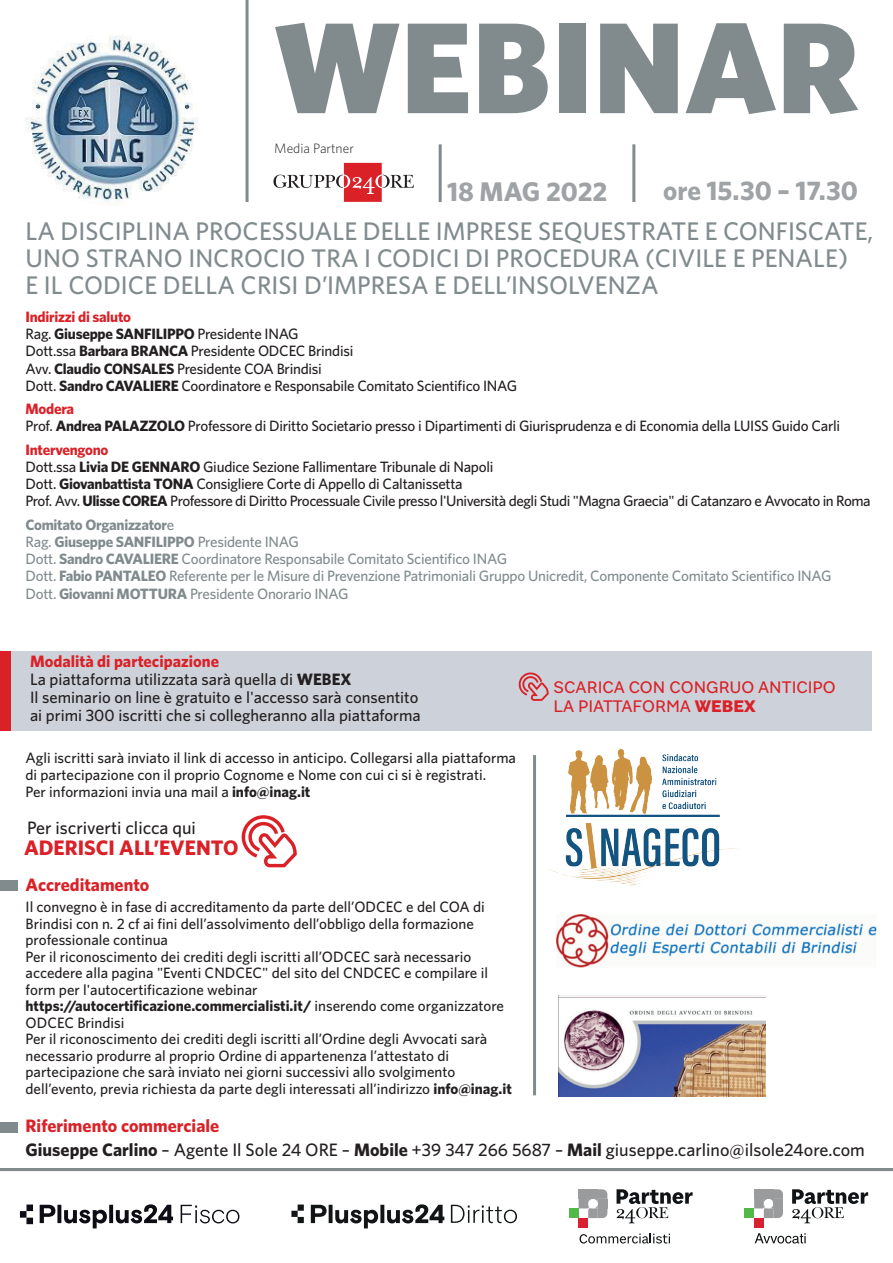
<style>
.page{position:relative;width:893px;height:1263px;background:#fff}
.page>*{position:absolute;margin:0;border:0;box-sizing:border-box;transform-origin:0 0}
.t1{font:700 27px "Whitney";color:#9fa3a5}
.t2{font:500 25.5px/27px "Whitney";color:#818b8d}
.t3{font:700 21px "Whitney";color:#da2128}
.t4{font:500 18px/23.7px "Whitney";color:#231f20}
.t5{font:18px/19.5px "Sole 24 Sans";color:#da2128}
.t6{font:700 18px "Whitney";color:#da2128}
.t7{font:500 16.5px/18px "Whitney";color:#231f20}
.t8{font:500 15px/16.5px "Whitney";color:#231f20}
.t9{font:500 15px/17.2px "Whitney";letter-spacing:-.02em;color:#231f20}
.t10{font:500 15px/17.2px "Whitney";letter-spacing:-.02em;color:#818b8d}
.t11{font:500 15px/17.2px "Whitney";letter-spacing:-.03em;color:#231f20}
.t12{font:300 13.65px "Whitney";color:#231f20}
.s1{font-weight:700;color:#da2128}
.s2{font-weight:700}
</style>
<div class="page">
<hr style="left:438px;top:144px;width:3px;height:58px;background:#818b8d">
<hr style="left:245px;top:0;width:3px;height:202px;background:#818b8d">
<hr style="left:632px;top:144px;width:3px;height:58px;background:#818b8d">
<div style="left:559px;top:24px;width:26px;height:89px;background:#818b8d"></div>
<svg style="left:600px;top:24px;width:77px;height:89px"></svg>
<svg style="left:685px;top:23px;width:91px;height:91px"></svg>
<svg style="left:783px;top:24px;width:75px;height:90px"></svg>
<svg style="left:275px;top:23px;width:124px;height:90px"></svg>
<svg style="left:408px;top:24px;width:60px;height:89px"></svg>
<svg style="left:479px;top:24px;width:68px;height:89px"></svg>
<hr style="left:533px;top:755px;width:3px;height:340px;background:#818b8d">
<div style="left:0;top:880px;width:18px;height:10px;background:#818b8d"></div>
<div style="left:0;top:1122px;width:18px;height:11px;background:#818b8d"></div>
<hr style="left:0;top:1168px;width:892px;height:3px;background:#818b8d">
<svg style="left:291px;top:1204px;width:226px;height:24px"></svg>
<svg style="left:273px;top:163px;width:141px;height:39px"></svg>
<svg style="left:792px;top:1189px;width:76px;height:34px"></svg>
<svg style="left:754px;top:1189px;width:29px;height:29px"></svg>
<div style="left:754px;top:1218px;width:9px;height:10px;background:#d72130"></div>
<div style="left:744px;top:1209px;width:10px;height:9px;background:#52b949"></div>
<svg style="left:754px;top:1233px;width:51px;height:11px"></svg>
<div style="left:0;top:652px;width:872px;height:79px;background:#cdd1d9"></div>
<svg style="left:518px;top:672px;width:30px;height:29px"></svg>
<div style="left:0;top:652px;width:11px;height:79px;background:#da2128"></div>
<svg style="left:242px;top:815px;width:55px;height:52px"></svg>
<img style="left:549px;top:748px;width:188px;height:138px">
<img style="left:559px;top:996px;width:206px;height:100px">
<img style="left:24px;top:31px;width:174px;height:175px;border-radius:87px">
<img style="left:557px;top:915px;width:319px;height:52px">
<svg style="left:20px;top:1205px;width:13px;height:19px"></svg>
<svg style="left:40px;top:1204px;width:133px;height:24px"></svg>
<svg style="left:181px;top:1205px;width:58px;height:18px"></svg>
<svg style="left:616px;top:1189px;width:76px;height:34px"></svg>
<svg style="left:578px;top:1189px;width:29px;height:29px"></svg>
<div style="left:578px;top:1218px;width:10px;height:10px;background:#d72130"></div>
<div style="left:569px;top:1209px;width:9px;height:9px;background:#52b949"></div>
<svg style="left:579px;top:1233px;width:91px;height:11px"></svg>
<p class="t12" style="left:274px;top:139px;width:81px">Media Partner</p>
<h1 class="t1" style="left:447px;top:174px;width:162px">18 MAG 2022</h1>
<h1 class="t1" style="left:663px;top:173px;width:196px">ore 15.30 – 17.30</h1>
<h2 class="t2" style="left:26px;top:217px;width:849px">LA DISCIPLINA PROCESSUALE DELLE IMPRESE SEQUESTRATE E CONFISCATE,<br>UNO STRANO INCROCIO TRA I CODICI DI PROCEDURA (CIVILE E PENALE)<br>E IL CODICE DELLA CRISI D’IMPRESA E DELL’INSOLVENZA</h2>
<p class="t9" style="left:26px;top:308px;width:493px"><span class="s1">Indirizzi di saluto<br></span>Rag. <span class="s2">Giuseppe SANFILIPPO</span> Presidente INAG<br>Dott.ssa <span class="s2">Barbara BRANCA</span> Presidente ODCEC Brindisi<br>Avv. <span class="s2">Claudio CONSALES</span> Presidente COA Brindisi<br>Dott. <span class="s2">Sandro CAVALIERE</span> Coordinatore e Responsabile Comitato Scientifico INAG</p>
<p class="t9" style="left:26px;top:400px;width:816px"><span class="s1">Modera<br></span>Prof. <span class="s2">Andrea PALAZZOLO</span> Professore di Diritto Societario presso i Dipartimenti di Giurisprudenza e di Economia della LUISS Guido Carli</p>
<p class="t11" style="left:26px;top:441px;width:846px"><span class="s1">Intervengono<br></span>Dott.ssa <span class="s2">Livia DE GENNARO</span> Giudice Sezione Fallimentare Tribunale di Napoli<br>Dott. <span class="s2">Giovanbattista TONA</span> Consigliere Corte di Appello di Caltanissetta<br>Prof. Avv. <span class="s2">Ulisse COREA</span> Professore di Diritto Processuale Civile presso l'Università degli Studi "Magna Graecia" di Catanzaro e Avvocato in Roma</p>
<p class="t10" style="left:26px;top:516px;width:807px"><span class="s2">Comitato Organizzator</span>e<br>Rag. <span class="s2">Giuseppe SANFILIPPO</span> Presidente INAG<br>Dott. <span class="s2">Sandro CAVALIERE</span> Coordinatore Responsabile Comitato Scientifico INAG<br>Dott. <span class="s2">Fabio PANTALEO</span> Referente per le Misure di Prevenzione Patrimoniali Gruppo Unicredit, Componente Comitato Scientifico INAG Dott. <span class="s2">Giovanni MOTTURA</span> Presidente Onorario INAG</p>
<p class="t7" style="left:30px;top:652px;width:392px"><span class="s1">Modalità di partecipazione<br></span>La piattaforma utilizzata sarà quella di <span class="s2">WEBEX<br></span>Il seminario on line è gratuito e l'accesso sarà consentito ai primi 300 iscritti che si collegheranno alla piattaforma</p>
<p class="t8" style="left:26px;top:750px;width:492px">Agli iscritti sarà inviato il link di accesso in anticipo. Collegarsi alla piattaforma di partecipazione con il proprio Cognome e Nome con cui ci si è registrati.<br>Per informazioni invia una mail a <span class="s2">info@inag.it</span></p>
<p class="t4" style="left:27px;top:816px;width:170px">Per iscriverti clicca qui</p>
<h3 class="t3" style="left:24px;top:834px;width:216px">ADERISCI ALL’EVENTO</h3>
<p class="t5" style="left:553px;top:678px;width:284px">SCARICA CON CONGRUO ANTICIPO<br>LA PIATTAFORMA <span class="s2">WEBEX</span></p>
<p class="t6" style="left:26px;top:872px;width:125px">Accreditamento</p>
<p class="t8" style="left:26px;top:899px;width:488px">Il convegno è in fase di accreditamento da parte dell’ODCEC e del COA di Brindisi con n. 2 cf ai fini dell’assolvimento dell’obbligo della formazione professionale continua<br>Per il riconoscimento dei crediti degli iscritti all’ODCEC sarà necessario accedere alla pagina "Eventi CNDCEC" del sito del CNDCEC e compilare il form per l'autocertificazione webinar <span class="s2">https://autocertificazione.commercialisti.it/</span> inserendo come organizzatore ODCEC Brindisi<br>Per il riconoscimento dei crediti degli iscritti all’Ordine degli Avvocati sarà necessario produrre al proprio Ordine di appartenenza l’attestato di partecipazione che sarà inviato nei giorni successivi allo svolgimento dell’evento, previa richiesta da parte degli interessati all’indirizzo <span class="s2">info@inag.it</span></p>
<p class="t4" style="left:26px;top:1114px;width:840px"><span class="s1">Riferimento commerciale<br></span><span class="s2">Giuseppe Carlino</span> – Agente Il Sole 24 ORE – <span class="s2">Mobile</span> +39 347 266 5687 – <span class="s2">Mail</span> giuseppe.carlino@ilsole24ore.com</p>
</div>
